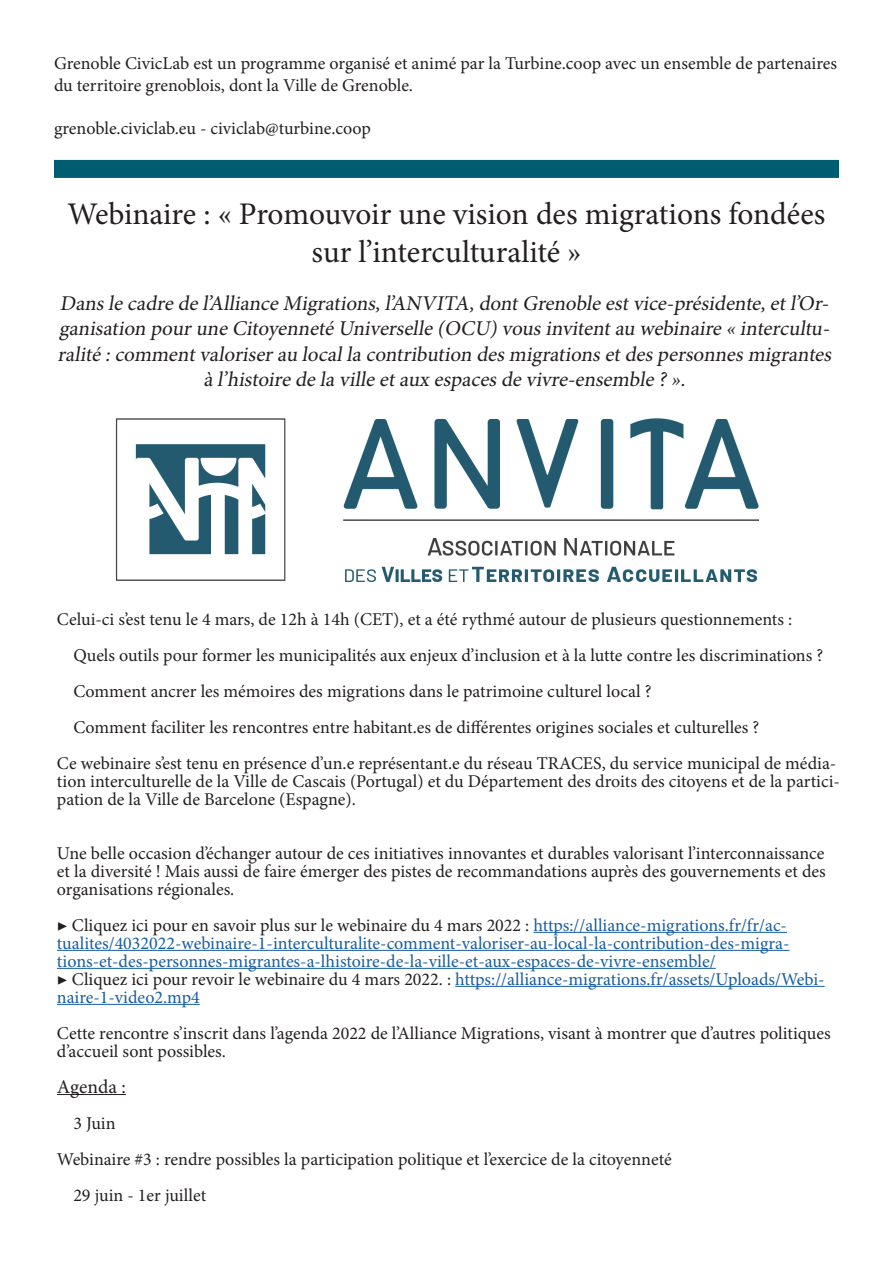
<style>
.page{position:relative;width:893px;height:1263px;background:#fff}
.page>*{position:absolute;margin:0;border:0;box-sizing:border-box;transform-origin:0 0}
.titre_article_1{font:31.5px/37.8px "Minion Pro";letter-spacing:-.005em;color:#231f20;text-align:center}
.bordure___titres___c{font:italic 21px/25.2px "Minion Pro";color:#231f20;text-align:center}
.contenu_article{font:19.5px "Minion Pro";letter-spacing:-.005em;color:#231f20}
.contenu_article-2{font:18px/18px "Minion Pro";color:#231f20}
.contenu_article-3{font:18px/18px "Minion Pro";color:#175d9e}
.à_partir_de_page_2{font:18px/21.6px "Minion Pro";color:#231f20}
.s1{color:#231f20}
</style>
<div class="page">
<hr style="left:533px;top:932px;width:254px;height:1px;background:#175d9e">
<hr style="left:57px;top:950px;width:732px;height:1px;background:#175d9e">
<hr style="left:57px;top:968px;width:659px;height:1px;background:#175d9e">
<hr style="left:455px;top:986px;width:370px;height:1px;background:#175d9e">
<hr style="left:57px;top:1004px;width:143px;height:1px;background:#175d9e">
<hr style="left:57px;top:1094px;width:69px;height:1px;background:#231f20">
<div style="left:54px;top:160px;width:785px;height:18px;background:#005c71"></div>
<img style="left:115px;top:418px;width:645px;height:164px">
<p class="à_partir_de_page_2" style="left:54px;top:53px;width:784px">Grenoble CivicLab est un programme organisé et animé par la Turbine.coop avec un ensemble de partenaires du territoire grenoblois, dont la Ville de Grenoble.</p>
<p class="à_partir_de_page_2" style="left:54px;top:118px;width:318px">grenoble.civiclab.eu - civiclab@turbine.coop</p>
<p class="titre_article_1" style="left:68px;top:195px;width:759px">Webinaire : « Promouvoir une vision des migrations fondées sur l’interculturalité »</p>
<p class="bordure___titres___c" style="left:57px;top:291px;width:780px">Dansle cadre de l’Alliance Migrations,l’ANVITA,dontGrenoble estvice-présidente,etl’Or&shy;ganisation pourune Citoyenneté Universelle (OCU)vousinvitentau webinaire « intercultu&shy;ralité :commentvaloriserau localla contribution desmigrationsetdespersonnesmigrantes à l’histoire de la ville etaux espacesde vivre-ensemble ?».</p>
<p class="contenu_article-2" style="left:57px;top:610px;width:737px">Celui-ci s’est tenu le 4 mars, de 12h à 14h (CET), et a été rythmé autour de plusieurs questionnements :</p>
<p class="contenu_article-2" style="left:73px;top:646px;width:751px">Quels outils pour former les municipalités aux enjeux d’inclusion et à la lutte contre les discriminations ?</p>
<p class="contenu_article-2" style="left:73px;top:682px;width:580px">Comment ancrer les mémoires des migrations dans le patrimoine culturel local ?</p>
<p class="contenu_article-2" style="left:73px;top:718px;width:687px">Comment faciliter les rencontres entre habitant.es de différentes origines sociales et culturelles ?</p>
<p class="contenu_article-2" style="left:57px;top:754px;width:784px">Ce webinaire s’est tenu en présence d’un.e représentant.e du réseau TRACES, du service municipal de média&shy;tion interculturelle de la Ville de Cascais (Portugal) et du Département des droits des citoyens et de la partici&shy;pation de la Ville de Barcelone (Espagne).</p>
<p class="contenu_article-2" style="left:57px;top:844px;width:770px;text-align:justify">Une belle occasion d’échanger autour de ces initiatives innovantes et durables valorisant l’interconnaissance et la diversité ! Mais aussi de faire émerger des pistes de recommandations auprès des gouvernements et des organisations régionales.</p>
<p class="contenu_article-3" style="left:57px;top:916px;width:734px"><span class="s1">▶ Cliquez ici pour en savoir plus sur le webinaire du 4 mars 2022 :</span> https://alliance-migrations.fr/fr/ac&shy;tualites/4032022-webinaire-1-interculturalite-comment-valoriser-au-local-la-contribution-des-migra&shy;tions-et-des-personnes-migrantes-a-lhistoire-de-la-ville-et-aux-espaces-de-vivre-ensemble/</p>
<p class="contenu_article-3" style="left:57px;top:970px;width:769px"><span class="s1">▶ Cliquez ici pour revoir le webinaire du 4 mars 2022. :</span> https://alliance-migrations.fr/assets/Uploads/Webi&shy;naire-1-video2.mp4</p>
<p class="contenu_article-2" style="left:57px;top:1024px;width:775px">Cette rencontre s’inscrit dans l’agenda 2022 de l’Alliance Migrations, visant à montrer que d’autres politiques d’accueil sont possibles.</p>
<p class="contenu_article" style="left:57px;top:1073px;width:70px">Agenda :</p>
<p class="contenu_article-2" style="left:73px;top:1114px;width:44px">3 Juin</p>
<p class="contenu_article-2" style="left:57px;top:1150px;width:616px">Webinaire #3 : rendre possibles la participation politique et l’exercice de la citoyenneté</p>
<p class="contenu_article-2" style="left:73px;top:1186px;width:134px">29 juin - 1er juillet</p>
</div>
